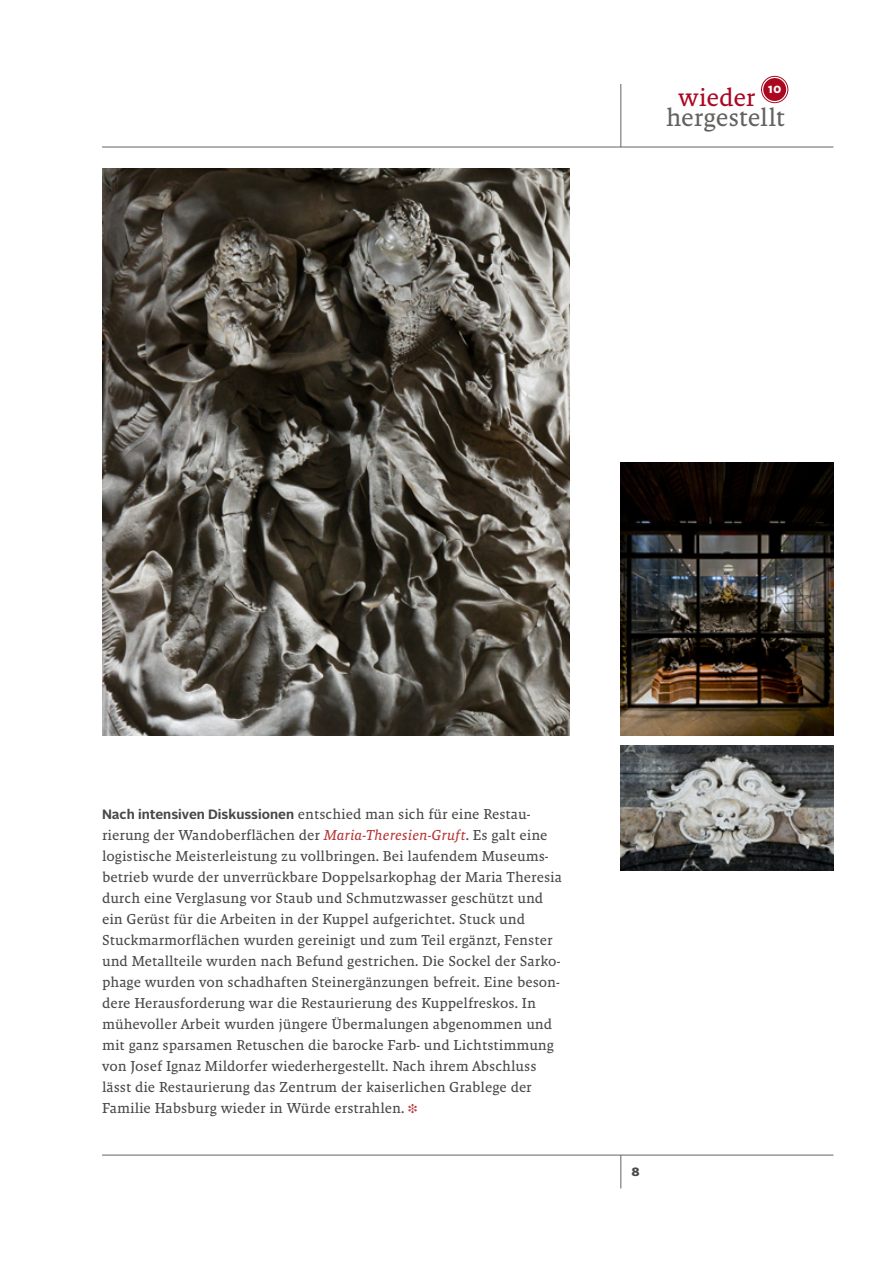
<style>
.page{position:relative;width:893px;height:1263px;background:#fff}
.page>*{position:absolute;margin:0;border:0;box-sizing:border-box;transform-origin:0 0}
.t1{font:25.65px "Malaga OT";letter-spacing:-.01em;color:#626261}
.t2{font:25.65px "Malaga OT";letter-spacing:-.015em;color:#aa0821}
.t3{font:14.7px/21px "Malaga OT";color:#484847}
.t4{font:900 12px "Alright Sans";color:#484847}
.t5{font:900 10.35px "Alright Sans";color:#fff}
.s1{font-family:"Alright Sans";font-weight:700;font-size:13.5px}
.s2{font-style:italic;color:#b63738}
.s3{color:#b63738}
</style>
<div class="page">
<hr style="left:102px;top:147px;width:731px;height:1px;background:#626261">
<hr style="left:102px;top:1155px;width:731px;height:1px;background:#626261">
<div style="left:763px;top:78px;width:23px;height:23px;background:#aa0821;border-radius:50%"></div>
<div style="left:761px;top:76px;width:27px;height:27px;border:1px solid #aa0821;border-radius:50%"></div>
<hr style="left:621px;top:84px;width:1px;height:63px;background:#626261">
<hr style="left:621px;top:1155px;width:1px;height:33px;background:#626261">
<img style="left:621px;top:462px;width:212px;height:273px">
<img style="left:621px;top:746px;width:212px;height:124px">
<img style="left:102px;top:168px;width:468px;height:567px">
<h1 class="t2" style="left:678px;top:83px;width:79px">wieder</h1>
<p class="t5" style="left:768px;top:82px;width:15px">10</p>
<h1 class="t1" style="left:666px;top:103px;width:120px">hergestellt</h1>
<p class="t3" style="left:102px;top:803px;width:461px"><span class="s1">Nach intensiven Diskussionen</span> entschied man sich für eine Restau&shy;rierung der Wandoberflächen der <span class="s2">Maria-Theresien-Gruft</span>. Es galt eine logistische Meisterleistung zu vollbringen. Bei laufendem Museums-- betrieb wurde der unverrückbare Doppelsarkophag der Maria Theresia durch eine Verglasung vor Staub und Schmutzwasser geschützt und ein Gerüst für die Arbeiten in der Kuppel aufgerichtet. Stuck und Stuckmarmorflächen wurden gereinigt und zum Teil ergänzt, Fenster und Metallteile wurden nach Befund gestrichen. Die Sockel der Sarko&shy;phage wurden von schadhaften Steinergänzungen befreit. Eine beson&shy;dere Herausforderung war die Restaurierung des Kuppelfreskos. In mühevoller Arbeit wurden jüngere Übermalungen abgenommen und mit ganz sparsamen Retuschen die barocke Farb- und Lichtstimmung von Josef Ignaz Mildorfer wiederhergestellt. Nach ihrem Abschluss lässt die Restaurierung das Zentrum der kaiserlichen Grablege der Familie Habsburg wieder in Würde erstrahlen. <span class="s3">❉</span></p>
<p class="t4" style="left:631px;top:1163px;width:10px">8</p>
</div>
